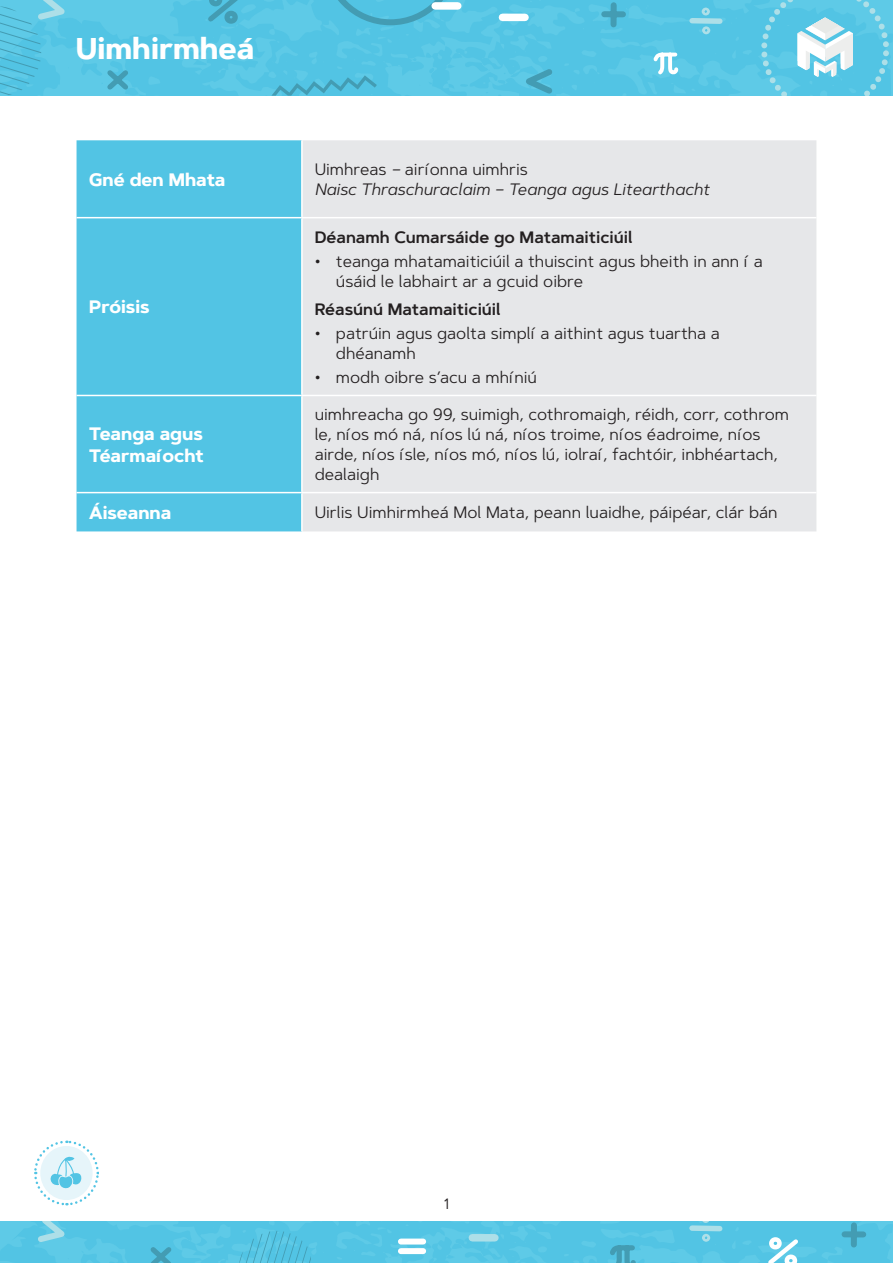
<style>
.page{position:relative;width:893px;height:1263px;background:#fff}
.page>*{position:absolute;margin:0;border:0;box-sizing:border-box;transform-origin:0 0}
.t1{font:700 30px "Artegra Sans";color:#fff}
.Table_Headings-White{font:700 18px/21.6px "Artegra Sans";color:#fff}
.Body{font:16.5px/19.8px "Artegra Sans";color:#231f20}
.Body-2{font:600 16.5px "Artegra Sans";color:#231f20}
.Body-3{font:italic 16.5px "Artegra Sans";color:#231f20}
.t2{font:15px "Artegra Sans";color:#231f20}
.s1{font-style:italic}
</style>
<div class="page">
<svg style="left:0;top:0;width:893px;height:96px;background:#56c6e5"></svg>
<svg style="left:271px;top:75px;width:106px;height:21px;background:#4fbbd9"></svg>
<svg style="left:0;top:0;width:75px;height:94px;background:#5ac6e3"></svg>
<svg style="left:514px;top:64px;width:43px;height:32px"></svg>
<div style="left:502px;top:14px;width:23px;height:7px;background:#fff"></div>
<svg style="left:686px;top:5px;width:39px;height:32px"></svg>
<div style="left:604px;top:11px;width:19px;height:6px;background:#439cb3"></div>
<div style="left:610px;top:5px;width:7px;height:19px;background:#439cb3"></div>
<svg style="left:652px;top:51px;width:28px;height:27px"></svg>
<svg style="left:203px;top:0;width:40px;height:28px"></svg>
<svg style="left:323px;top:0;width:135px;height:25px;background:#51bdda"></svg>
<svg style="left:103px;top:65px;width:30px;height:29px"></svg>
<svg style="left:761px;top:0;width:128px;height:96px;background:#75cfe7"></svg>
<div style="left:435px;top:2px;width:23px;height:8px;background:#fff"></div>
<svg style="left:0;top:1221px;width:893px;height:42px;background:#59c6e4"></svg>
<svg style="left:34px;top:1140px;width:65px;height:65px"></svg>
<div style="left:77px;top:140px;width:224px;height:391px;background:#52c4e4"></div>
<div style="left:303px;top:140px;width:513px;height:391px;background:#e6e7e9"></div>
<hr style="left:77px;top:217px;width:225px;height:1px;background:#fff">
<hr style="left:302px;top:217px;width:514px;height:1px;background:#fff">
<hr style="left:77px;top:395px;width:225px;height:1px;background:#fff">
<hr style="left:302px;top:395px;width:514px;height:1px;background:#fff">
<hr style="left:77px;top:492px;width:225px;height:1px;background:#fff">
<hr style="left:302px;top:492px;width:514px;height:1px;background:#fff">
<h1 class="t1" style="left:76px;top:26px;width:180px">Uimhirmheá</h1>
<p class="Table_Headings-White" style="left:89px;top:169px;width:138px">Gné den Mhata</p>
<p class="Table_Headings-White" style="left:89px;top:296px;width:62px">Próisis</p>
<p class="Table_Headings-White" style="left:89px;top:423px;width:116px">Teanga agus<br>Téarmaíocht</p>
<p class="Body" style="left:315px;top:159px;width:215px">Uimhreas <span class="s1">–</span> airíonna uimhris</p>
<p class="Body-3" style="left:315px;top:178px;width:396px">Naisc Thraschuraclaim – Teanga agus Litearthacht</p>
<p class="Body-2" style="left:315px;top:225px;width:319px">Déanamh Cumarsáide go Matamaiticiúil</p>
<p class="Body" style="left:336px;top:251px;width:428px;text-indent:-21px">• teanga mhatamaiticiúil a thuiscint agus bheith in ann í a úsáid le labhairt ar a gcuid oibre</p>
<p class="Body-2" style="left:315px;top:297px;width:187px">Réasúnú Matamaiticiúil</p>
<p class="Body" style="left:336px;top:323px;width:385px;text-indent:-21px">• patrúin agus gaolta simplí a aithint agus tuartha a dhéanamh</p>
<p class="Body" style="left:315px;top:367px;width:224px">• modh oibre s’acu a mhíniú</p>
<p class="Body" style="left:315px;top:404px;width:476px">uimhreacha go 99, suimigh, cothromaigh, réidh, corr, cothrom le, níos mó ná, níos lú ná, níos troime, níos éadroime, níos airde, níos ísle, níos mó, níos lú, iolraí, fachtóir, inbhéartach, dealaigh</p>
<p class="Table_Headings-White" style="left:89px;top:502px;width:84px">Áiseanna</p>
<p class="Body" style="left:315px;top:502px;width:464px">Uirlis Uimhirmheá Mol Mata, peann luaidhe, páipéar, clár bán</p>
<p class="t2" style="left:444px;top:1193px;width:6px">1</p>
</div>
